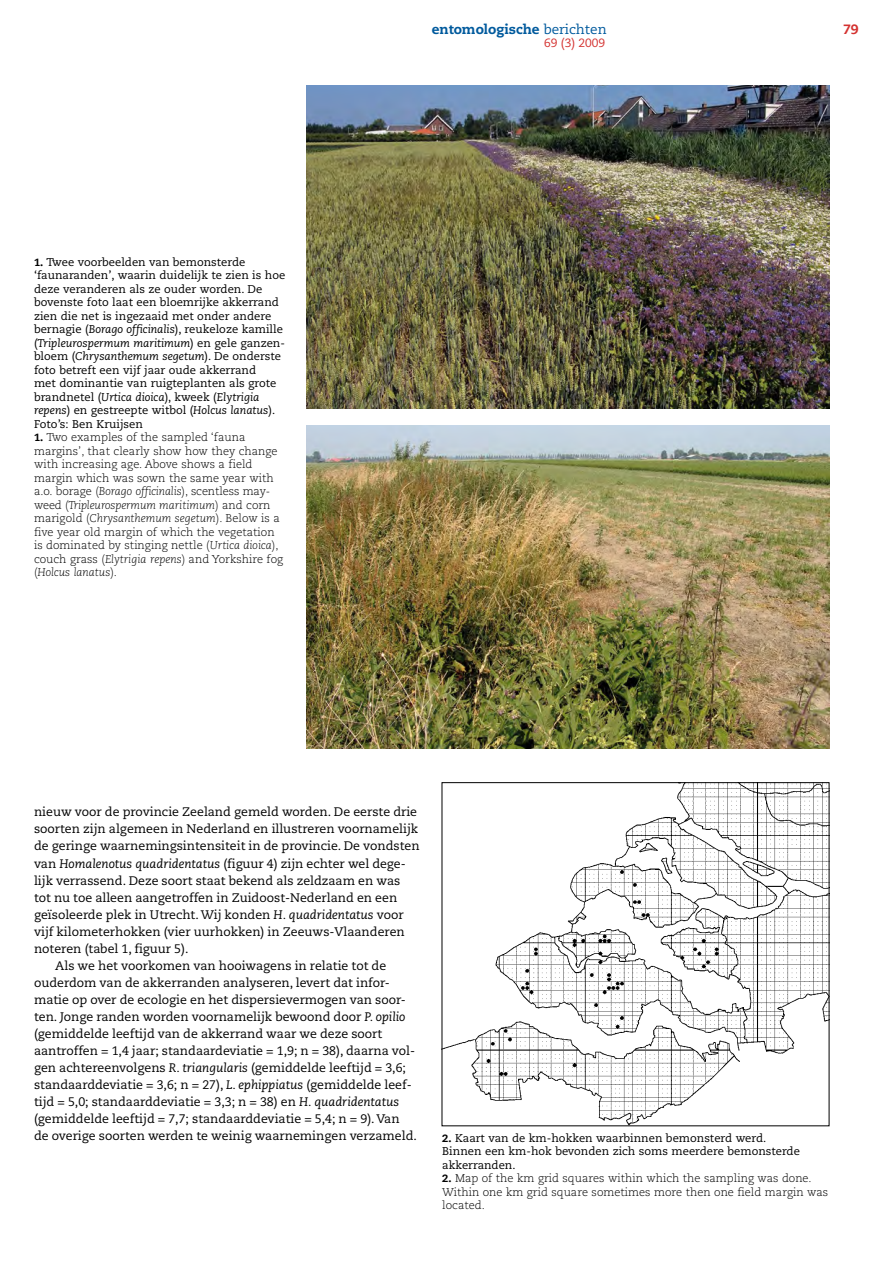
<style>
.page{position:relative;width:893px;height:1263px;background:#fff}
.page>*{position:absolute;margin:0;border:0;box-sizing:border-box;transform-origin:0 0}
.t1{font:800 13.5px "Caecilia LT Std";color:#005a9d}
.t2{font:800 13.5px "Caecilia LT Std";color:#d43230}
.t3{font:12.3px "Caecilia LT Std";color:#000}
.t4{font:12px "Caecilia LT Std";color:#d43230}
.t5{font:11.25px/13.5px "Caecilia LT Std";color:#000}
.t6{font:300 11.25px/13.5px "Caecilia LT Std";color:#000}
.s1{font-weight:800;font-size:10.5px}
.s2{font-style:italic}
.s3{font-weight:400}
</style>
<div class="page">
<img style="left:444px;top:784px;width:383px;height:340px">
<img style="left:306px;top:85px;width:523px;height:323px">
<img style="left:306px;top:425px;width:523px;height:323px">
<p class="t5" style="left:34px;top:255px;width:253px"><span class="s1">1.</span> Twee voorbeelden van bemonsterde ‘faunaranden’, waarin duidelijk te zien is hoe deze veranderen als ze ouder worden. De bovenste foto laat een bloemrijke akkerrand zien die net is ingezaaid met onder andere bernagie (<span class="s2">Borago officinalis</span>), reukeloze kamille (<span class="s2">Tripleurospermum maritimum</span>) en gele ganzen&shy;bloem (<span class="s2">Chrysanthemum segetum</span>). De onderste foto betreft een vijf jaar oude akkerrand<br>met dominantie van ruigteplanten als grote brandnetel (<span class="s2">Urtica dioica</span>), kweek (<span class="s2">Elytrigia repens</span>) en gestreepte witbol (<span class="s2">Holcus lanatus</span>).<br>Foto’s: Ben Kruijsen</p>
<p class="t6" style="left:34px;top:431px;width:251px"><span class="s1">1.</span> Two examples of the sampled ‘fauna margins’, that clearly show how they change with increasing age. Above shows a field margin which was sown the same year with a.o. borage (<span class="s2">Borago officinalis</span>), scentless may&shy;weed (<span class="s2">Tripleurospermum maritimum</span>) and corn marigold (<span class="s2">Chrysanthemum segetum</span>). Below is a five year old margin of which the vegetation is dominated by stinging nettle (<span class="s2">Urtica dioica</span>), couch grass (<span class="s2">Elytrigia repens</span>) and Yorkshire fog (<span class="s2">Holcus lanatus</span>).</p>
<p class="t1" style="left:432px;top:21px;width:177px">entomologische <span class="s3">berichten</span></p>
<p class="t2" style="left:843px;top:21px;width:17px">79</p>
<p class="t4" style="left:544px;top:36px;width:62px">69 (3) 2009</p>
<p class="t3" style="left:34px;top:805px;width:385px">nieuw voor de provincie Zeeland gemeld worden. De eerste drie</p>
<p class="t3" style="left:34px;top:822px;width:386px">soorten zijn algemeen in Nederland en illustreren voornamelijk</p>
<p class="t3" style="left:34px;top:839px;width:387px">de geringe waarnemingsintensiteit in de provincie. De vondsten</p>
<p class="t3" style="left:34px;top:856px;width:373px">van <span class="s2">Homalenotus quadridentatus</span> (figuur 4) zijn echter wel dege-</p>
<p class="t3" style="left:34px;top:873px;width:368px">lijk verrassend. Deze soort staat bekend als zeldzaam en was</p>
<p class="t3" style="left:34px;top:890px;width:365px">tot nu toe alleen aangetroffen in Zuidoost-Nederland en een</p>
<p class="t3" style="left:34px;top:907px;width:371px">geïsoleerde plek in Utrecht. Wij konden <span class="s2">H. quadridentatus</span> voor</p>
<p class="t3" style="left:34px;top:924px;width:372px">vijf kilometerhokken (vier uurhokken) in Zeeuws-Vlaanderen</p>
<p class="t3" style="left:34px;top:941px;width:156px">noteren (tabel 1, figuur 5).</p>
<p class="t3" style="left:55px;top:958px;width:333px">Als we het voorkomen van hooiwagens in relatie tot de</p>
<p class="t3" style="left:34px;top:975px;width:357px">ouderdom van de akkerranden analyseren, levert dat infor-</p>
<p class="t3" style="left:34px;top:992px;width:373px">matie op over de ecologie en het dispersievermogen van soor-</p>
<p class="t3" style="left:34px;top:1009px;width:373px">ten. Jonge randen worden voornamelijk bewoond door <span class="s2">P. opilio</span></p>
<p class="t3" style="left:34px;top:1026px;width:350px">(gemiddelde leeftijd van de akkerrand waar we deze soort</p>
<p class="t3" style="left:34px;top:1043px;width:383px">aantroffen = 1,4 jaar; standaardeviatie = 1,9; n = 38), daarna vol-</p>
<p class="t3" style="left:34px;top:1060px;width:374px">gen achtereenvolgens <span class="s2">R. triangularis</span> (gemiddelde leeftijd = 3,6;</p>
<p class="t3" style="left:34px;top:1077px;width:379px">standaarddeviatie = 3,6; n = 27), <span class="s2">L. ephippiatus</span> (gemiddelde leef-</p>
<p class="t3" style="left:34px;top:1094px;width:367px">tijd = 5,0; standaarddeviatie = 3,3; n = 38) en <span class="s2">H. quadridentatus</span></p>
<p class="t3" style="left:34px;top:1111px;width:367px">(gemiddelde leeftijd = 7,7; standaarddeviatie = 5,4; n = 9). Van</p>
<p class="t3" style="left:34px;top:1128px;width:384px">de overige soorten werden te weinig waarnemingen verzameld.</p>
<p class="t5" style="left:442px;top:1131px;width:359px"><span class="s1">2.</span> Kaart van de km-hokken waarbinnen bemonsterd werd.<br>Binnen een km-hok bevonden zich soms meerdere bemonsterde akkerranden.</p>
<p class="t6" style="left:442px;top:1172px;width:387px"><span class="s1">2.</span> Map of the km grid squares within which the sampling was done.<br>Within one km grid square sometimes more then one field margin was located.</p>
</div>
